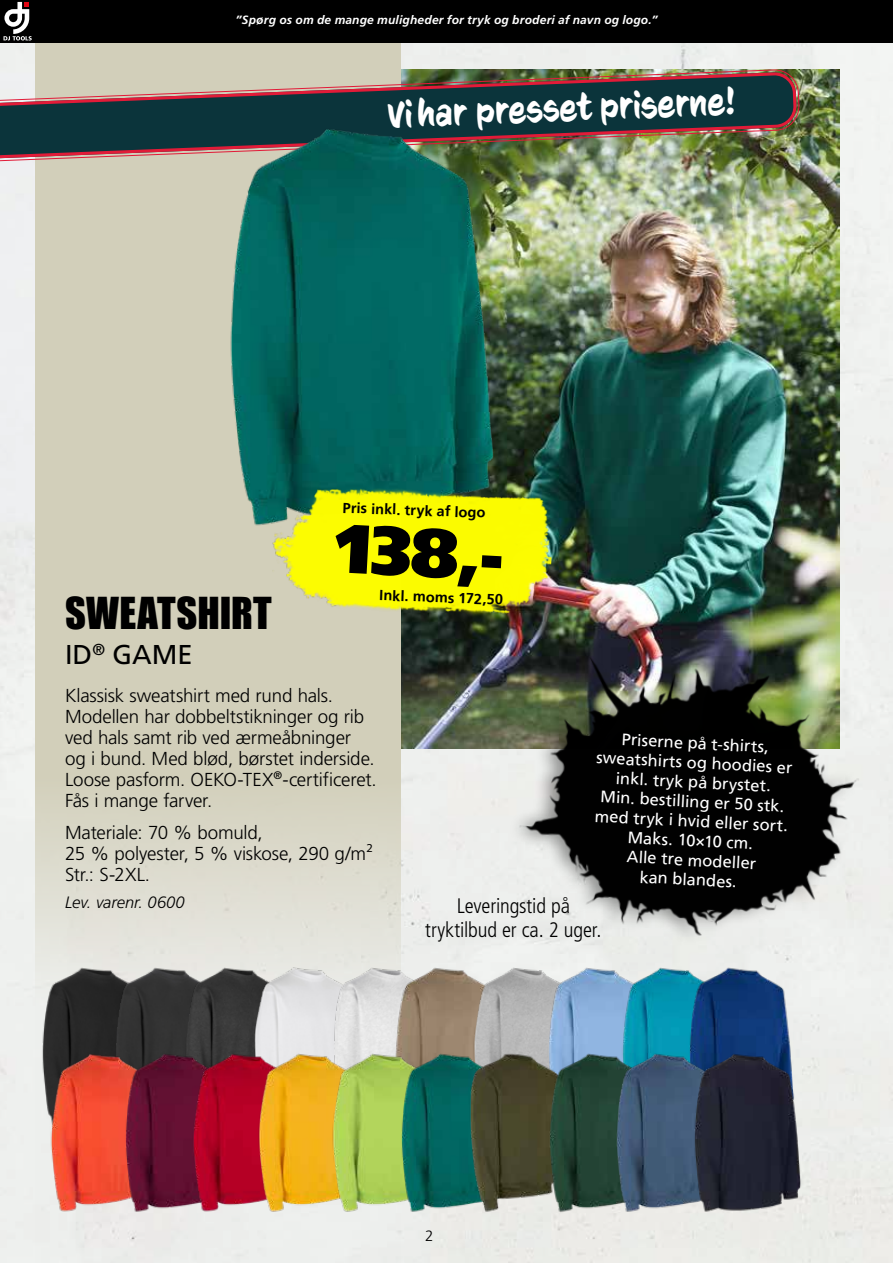
<style>
.page{position:relative;width:893px;height:1263px;background:#fff}
.page>*{position:absolute;margin:0;border:0;box-sizing:border-box;transform-origin:0 0}
.t1{font:900 69px "Frutiger LT Pro";color:#000}
.t2{font:40.5px "Impact";letter-spacing:.005em;color:#000}
.t3{font:36px "CC Sign Language";color:#fff}
.t4{font:27.3px "Frutiger LT Pro";color:#000}
.t5{font:300 condensed 21px/24px "Frutiger LT Pro";letter-spacing:-.005em;color:#000;text-align:center}
.t6{font:300 18.75px/21px "Frutiger LT Pro";letter-spacing:-.01em;color:#000}
.t7{font:16.5px/19.5px "Frutiger LT Pro";color:#fff;text-align:center}
.t8{font:italic 300 16.5px "Frutiger LT Pro";letter-spacing:-.005em;color:#000}
.t9{font:300 15px "Frutiger LT Pro";color:#000}
.t10{font:700 14.55px "Frutiger LT Pro";color:#000}
.t11{font:italic 700 12px "Frutiger LT Pro";letter-spacing:.015em;color:#fff}
</style>
<div class="page">
<div style="left:0;top:43px;width:893px;height:1220px;background:#eeefee"></div>
<img style="left:401px;top:69px;width:438px;height:680px">
<svg style="left:35px;top:43px;width:366px;height:1220px;background:#d6d3c2"></svg>
<div style="left:0;top:0;width:893px;height:43px;background:#000"></div>
<hr style="left:35px;top:0;width:1px;height:43px;background:#fff">
<svg style="left:4px;top:2px;width:28px;height:38px"></svg>
<div style="left:505px;top:647px;width:354px;height:301px;background:#000;opacity:.4"></div>
<img style="left:511px;top:651px;width:357px;height:298px">
<img style="left:6px;top:949px;width:74px;height:194px">
<img style="left:80px;top:949px;width:68px;height:86px">
<img style="left:148px;top:949px;width:69px;height:86px">
<img style="left:217px;top:949px;width:79px;height:86px">
<img style="left:296px;top:949px;width:63px;height:87px">
<img style="left:359px;top:949px;width:79px;height:87px">
<img style="left:438px;top:949px;width:73px;height:87px">
<img style="left:511px;top:949px;width:73px;height:87px">
<img style="left:584px;top:949px;width:68px;height:86px">
<img style="left:652px;top:949px;width:179px;height:86px">
<img style="left:15px;top:1035px;width:73px;height:195px">
<img style="left:88px;top:1035px;width:68px;height:195px">
<img style="left:156px;top:1035px;width:180px;height:195px">
<img style="left:223px;top:1036px;width:73px;height:194px">
<img style="left:296px;top:1036px;width:68px;height:194px">
<img style="left:364px;top:1036px;width:69px;height:194px">
<img style="left:433px;top:1036px;width:79px;height:194px">
<img style="left:512px;top:1036px;width:68px;height:194px">
<img style="left:580px;top:1035px;width:78px;height:195px">
<img style="left:658px;top:1035px;width:180px;height:195px">
<img style="left:0;top:69px;width:799px;height:102px">
<img style="left:0;top:74px;width:797px;height:93px">
<img style="left:200px;top:120px;width:317px;height:424px">
<img style="left:268px;top:479px;width:287px;height:148px">
<p class="t11" style="left:235px;top:12px;width:424px">”Spørg os om de mange muligheder for tryk og broderi af navn og logo.”</p>
<h3 class="t3" style="left:386px;top:95px;width:351px;rotate:-2deg">Vi har presset priserne!</h3>
<p class="t10" style="left:343px;top:499px;width:144px;rotate:2deg">Pris inkl. tryk af logo</p>
<h1 class="t1" style="left:338px;top:506px;width:170px;rotate:3deg">138,-</h1>
<p class="t10" style="left:380px;top:587px;width:125px;rotate:2deg">Inkl. moms 172,50</p>
<h2 class="t2" style="left:65px;top:581px;width:208px">SWEATSHIRT</h2>
<h3 class="t4" style="left:65px;top:638px;width:129px">ID<sup>®</sup> GAME</h3>
<p class="t6" style="left:65px;top:685px;width:313px">Klassisk sweatshirt med rund hals.<br>Modellen har dobbeltstikninger og rib ved hals samt rib ved ærmeåbninger<br>og i bund. Med blød, børstet inderside.<br>Loose pasform. OEKO-TEX<sup>®</sup>-certificeret.<br>Fås i mange farver.</p>
<p class="t6" style="left:65px;top:822px;width:309px">Materiale: 70 % bomuld,<br>25 % polyester, 5 % viskose, 290 g/m²<br>Str.: S-2XL.</p>
<p class="t8" style="left:65px;top:893px;width:121px">Lev. varenr. 0600</p>
<p class="t7" style="left:598px;top:728px;width:198px;rotate:3deg">Priserne på t-shirts, sweatshirts og hoodies er inkl. tryk på brystet.<br>Min. bestilling er 50 stk. med tryk i hvid eller sort.<br>Maks. 10×10 cm.<br>Alle tre modeller<br>kan blandes.</p>
<p class="t5" style="left:425px;top:894px;width:178px">Leveringstid på tryktilbud er ca. 2 uger.</p>
<p class="t9" style="left:425px;top:1227px;width:10px">2</p>
</div>
